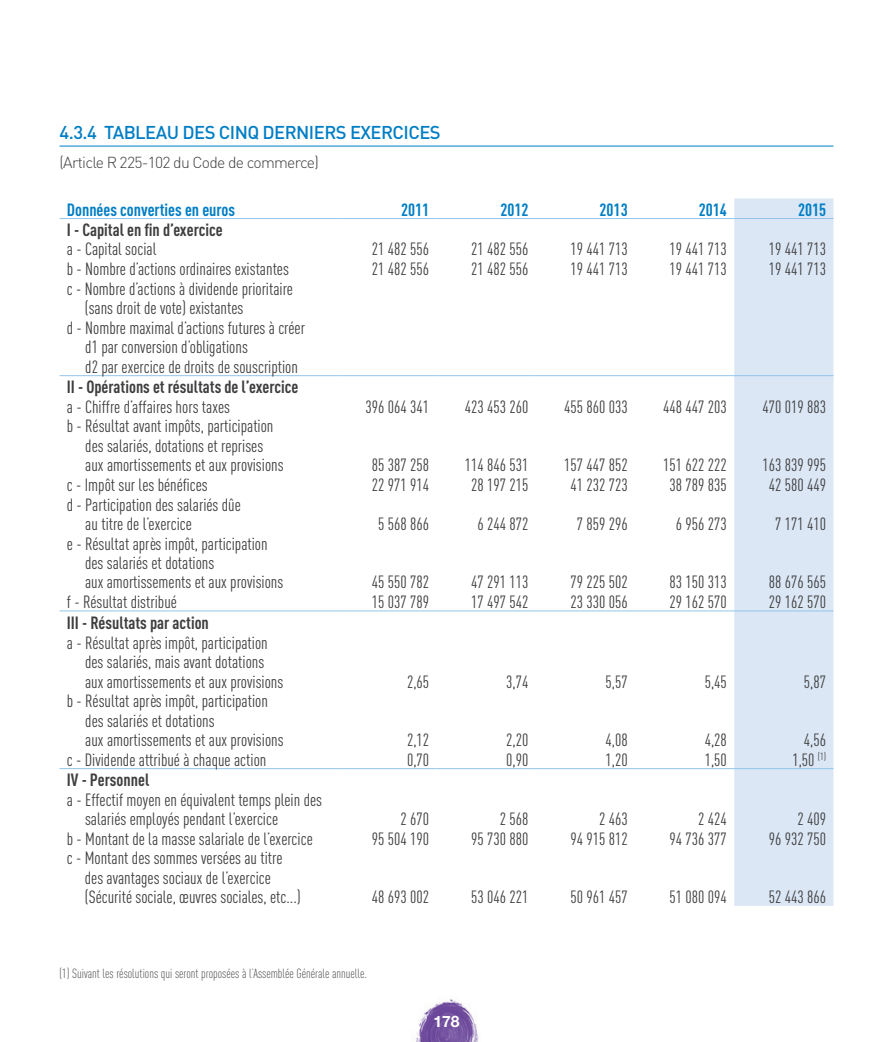
<style>
.page{position:relative;width:893px;height:1042px;background:#fff}
.page>*{position:absolute;margin:0;border:0;box-sizing:border-box;transform-origin:0 0}
.NIVEAU_4{font:500 18.38px "DIN";letter-spacing:-.03em;color:#007ec5}
.t1{font:17.5px/19.2px "DIN Cond";color:#3e3e3f}
.t2{font:700 17.5px "DIN Cond";color:#3e3e3f}
.t3{font:700 17.5px "DIN Cond";color:#007ec5}
.Texte_gris{font:300 15.75px "DIN";letter-spacing:-.045em;color:#3e3e3f}
.t4{font:700 15.75px "Helvetica Neue";color:#fff}
.Texte_gris-2{font:300 13.12px "DIN Cond";color:#3e3e3f}
</style>
<div class="page">
<img style="left:416px;top:999px;width:63px;height:43px">
<div style="left:734px;top:198px;width:99px;height:708px;background:#dbe7f5"></div>
<hr style="left:60px;top:218px;width:277px;height:1px;background:#92c5ea">
<hr style="left:337px;top:218px;width:100px;height:1px;background:#92c5ea">
<hr style="left:437px;top:218px;width:99px;height:1px;background:#92c5ea">
<hr style="left:536px;top:218px;width:99px;height:1px;background:#92c5ea">
<hr style="left:635px;top:218px;width:99px;height:1px;background:#92c5ea">
<hr style="left:734px;top:218px;width:99px;height:1px;background:#92c5ea">
<hr style="left:60px;top:375px;width:277px;height:1px;background:#92c5ea">
<hr style="left:337px;top:375px;width:100px;height:1px;background:#92c5ea">
<hr style="left:437px;top:375px;width:99px;height:1px;background:#92c5ea">
<hr style="left:536px;top:375px;width:99px;height:1px;background:#92c5ea">
<hr style="left:635px;top:375px;width:99px;height:1px;background:#92c5ea">
<hr style="left:734px;top:375px;width:99px;height:1px;background:#92c5ea">
<hr style="left:60px;top:610px;width:277px;height:1px;background:#92c5ea">
<hr style="left:337px;top:610px;width:100px;height:1px;background:#92c5ea">
<hr style="left:437px;top:610px;width:99px;height:1px;background:#92c5ea">
<hr style="left:536px;top:610px;width:99px;height:1px;background:#92c5ea">
<hr style="left:635px;top:610px;width:99px;height:1px;background:#92c5ea">
<hr style="left:734px;top:610px;width:99px;height:1px;background:#92c5ea">
<hr style="left:60px;top:768px;width:277px;height:1px;background:#92c5ea">
<hr style="left:337px;top:768px;width:100px;height:1px;background:#92c5ea">
<hr style="left:437px;top:768px;width:99px;height:1px;background:#92c5ea">
<hr style="left:536px;top:768px;width:99px;height:1px;background:#92c5ea">
<hr style="left:635px;top:768px;width:99px;height:1px;background:#92c5ea">
<hr style="left:734px;top:768px;width:99px;height:1px;background:#92c5ea">
<hr style="left:60px;top:146px;width:773px;height:1px;background:#007ec5">
<p class="NIVEAU_4" style="left:60px;top:121px;width:383px">4.3.4 TABLEAU DES CINQ DERNIERS EXERCICES</p>
<p class="Texte_gris" style="left:60px;top:152px;width:261px">(Article R 225-102 du Code de commerce)</p>
<p class="t3" style="left:67px;top:199px;width:170px">Données converties en euros</p>
<p class="t3" style="left:401px;top:199px;width:30px">2011</p>
<p class="t3" style="left:500px;top:199px;width:30px">2012</p>
<p class="t3" style="left:600px;top:199px;width:30px">2013</p>
<p class="t3" style="left:699px;top:199px;width:30px">2014</p>
<p class="t3" style="left:798px;top:199px;width:30px">2015</p>
<p class="t2" style="left:67px;top:219px;width:157px">I - Capital en fin d’exercice</p>
<p class="t1" style="left:67px;top:239px;width:91px">a - Capital social</p>
<p class="t1" style="left:372px;top:239px;width:59px">21 482 556</p>
<p class="t1" style="left:471px;top:239px;width:59px">21 482 556</p>
<p class="t1" style="left:570px;top:239px;width:59px">19 441 713</p>
<p class="t1" style="left:670px;top:239px;width:59px">19 441 713</p>
<p class="t1" style="left:769px;top:239px;width:59px">19 441 713</p>
<p class="t1" style="left:67px;top:259px;width:224px">b - Nombre d’actions ordinaires existantes</p>
<p class="t1" style="left:372px;top:259px;width:59px">21 482 556</p>
<p class="t1" style="left:471px;top:259px;width:59px">21 482 556</p>
<p class="t1" style="left:570px;top:259px;width:59px">19 441 713</p>
<p class="t1" style="left:670px;top:259px;width:59px">19 441 713</p>
<p class="t1" style="left:769px;top:259px;width:59px">19 441 713</p>
<p class="t1" style="left:85px;top:279px;width:210px;text-indent:-18px">c - Nombre d’actions à dividende prioritaire (sans droit de vote) existantes</p>
<p class="t1" style="left:85px;top:318px;width:221px;text-indent:-18px">d - Nombre maximal d’actions futures à créer d1 par conversion d’obligations<br>d2 par exercice de droits de souscription</p>
<p class="t2" style="left:67px;top:376px;width:233px">II - Opérations et résultats de l’exercice</p>
<p class="t1" style="left:67px;top:397px;width:165px">a - Chiffre d’affaires hors taxes</p>
<p class="t1" style="left:366px;top:397px;width:65px">396 064 341</p>
<p class="t1" style="left:465px;top:397px;width:65px">423 453 260</p>
<p class="t1" style="left:564px;top:397px;width:65px">455 860 033</p>
<p class="t1" style="left:663px;top:397px;width:65px">448 447 203</p>
<p class="t1" style="left:762px;top:397px;width:65px">470 019 883</p>
<p class="t1" style="left:85px;top:416px;width:200px;text-indent:-18px">b - Résultat avant impôts, participation des salariés, dotations et reprises aux amortissements et aux provisions</p>
<p class="t1" style="left:372px;top:455px;width:59px">85 387 258</p>
<p class="t1" style="left:465px;top:455px;width:65px">114 846 531</p>
<p class="t1" style="left:564px;top:455px;width:65px">157 447 852</p>
<p class="t1" style="left:663px;top:455px;width:65px">151 622 222</p>
<p class="t1" style="left:762px;top:455px;width:65px">163 839 995</p>
<p class="t1" style="left:67px;top:475px;width:142px">c - Impôt sur les bénéfices</p>
<p class="t1" style="left:372px;top:475px;width:59px">22 971 914</p>
<p class="t1" style="left:471px;top:475px;width:59px">28 197 215</p>
<p class="t1" style="left:570px;top:475px;width:59px">41 232 723</p>
<p class="t1" style="left:670px;top:475px;width:59px">38 789 835</p>
<p class="t1" style="left:769px;top:475px;width:59px">42 580 449</p>
<p class="t1" style="left:85px;top:494px;width:157px;text-indent:-18px">d - Participation des salariés dûe au titre de l’exercice</p>
<p class="t1" style="left:378px;top:514px;width:53px">5 568 866</p>
<p class="t1" style="left:477px;top:514px;width:53px">6 244 872</p>
<p class="t1" style="left:577px;top:514px;width:53px">7 859 296</p>
<p class="t1" style="left:676px;top:514px;width:53px">6 956 273</p>
<p class="t1" style="left:775px;top:514px;width:53px">7 171 410</p>
<p class="t1" style="left:85px;top:534px;width:200px;text-indent:-18px">e - Résultat après impôt, participation des salariés et dotations<br>aux amortissements et aux provisions</p>
<p class="t1" style="left:372px;top:572px;width:59px">45 550 782</p>
<p class="t1" style="left:471px;top:572px;width:59px">47 291 113</p>
<p class="t1" style="left:570px;top:572px;width:59px">79 225 502</p>
<p class="t1" style="left:670px;top:572px;width:59px">83 150 313</p>
<p class="t1" style="left:769px;top:572px;width:59px">88 676 565</p>
<p class="t1" style="left:67px;top:592px;width:112px">f - Résultat distribué</p>
<p class="t1" style="left:372px;top:592px;width:59px">15 037 789</p>
<p class="t1" style="left:471px;top:592px;width:59px">17 497 542</p>
<p class="t1" style="left:570px;top:592px;width:59px">23 330 056</p>
<p class="t1" style="left:670px;top:592px;width:59px">29 162 570</p>
<p class="t1" style="left:769px;top:592px;width:59px">29 162 570</p>
<p class="t2" style="left:67px;top:612px;width:144px">III - Résultats par action</p>
<p class="t1" style="left:85px;top:633px;width:200px;text-indent:-18px">a - Résultat après impôt, participation des salariés, mais avant dotations aux amortissements et aux provisions</p>
<p class="t1" style="left:407px;top:671px;width:24px">2,65</p>
<p class="t1" style="left:506px;top:671px;width:24px">3,74</p>
<p class="t1" style="left:605px;top:671px;width:24px">5,57</p>
<p class="t1" style="left:705px;top:671px;width:24px">5,45</p>
<p class="t1" style="left:804px;top:671px;width:24px">5,87</p>
<p class="t1" style="left:85px;top:691px;width:200px;text-indent:-18px">b - Résultat après impôt, participation des salariés et dotations<br>aux amortissements et aux provisions</p>
<p class="t1" style="left:407px;top:730px;width:24px">2,12</p>
<p class="t1" style="left:506px;top:730px;width:24px">2,20</p>
<p class="t1" style="left:605px;top:730px;width:24px">4,08</p>
<p class="t1" style="left:705px;top:730px;width:24px">4,28</p>
<p class="t1" style="left:804px;top:730px;width:24px">4,56</p>
<p class="t1" style="left:67px;top:749px;width:201px">c - Dividende attribué à chaque action</p>
<p class="t1" style="left:407px;top:750px;width:24px">0,70</p>
<p class="t1" style="left:506px;top:750px;width:24px">0,90</p>
<p class="t1" style="left:605px;top:750px;width:24px">1,20</p>
<p class="t1" style="left:705px;top:750px;width:24px">1,50</p>
<p class="t1" style="left:792px;top:750px;width:35px">1,50 <sup>(1)</sup></p>
<p class="t2" style="left:67px;top:769px;width:84px">IV - Personnel</p>
<p class="t1" style="left:85px;top:789px;width:238px;text-indent:-18px">a - Effectif moyen en équivalent temps plein des salariés employés pendant l’exercice</p>
<p class="t1" style="left:401px;top:809px;width:30px">2 670</p>
<p class="t1" style="left:500px;top:809px;width:30px">2 568</p>
<p class="t1" style="left:599px;top:809px;width:30px">2 463</p>
<p class="t1" style="left:698px;top:809px;width:30px">2 424</p>
<p class="t1" style="left:797px;top:809px;width:30px">2 409</p>
<p class="t1" style="left:67px;top:828px;width:247px">b - Montant de la masse salariale de l’exercice</p>
<p class="t1" style="left:372px;top:828px;width:59px">95 504 190</p>
<p class="t1" style="left:471px;top:828px;width:59px">95 730 880</p>
<p class="t1" style="left:570px;top:828px;width:59px">94 915 812</p>
<p class="t1" style="left:670px;top:828px;width:59px">94 736 377</p>
<p class="t1" style="left:769px;top:828px;width:59px">96 932 750</p>
<p class="t1" style="left:85px;top:848px;width:217px;text-indent:-18px">c - Montant des sommes versées au titre des avantages sociaux de l’exercice (Sécurité sociale, œuvres sociales, etc...)</p>
<p class="t1" style="left:372px;top:887px;width:59px">48 693 002</p>
<p class="t1" style="left:471px;top:887px;width:59px">53 046 221</p>
<p class="t1" style="left:570px;top:887px;width:59px">50 961 457</p>
<p class="t1" style="left:670px;top:887px;width:59px">51 080 094</p>
<p class="t1" style="left:769px;top:887px;width:59px">52 443 866</p>
<p class="Texte_gris-2" style="left:60px;top:966px;width:309px">(1) Suivant les résolutions qui seront proposées à l’Assemblée Générale annuelle.</p>
<p class="t4" style="left:433px;top:1011px;width:28px">178</p>
</div>
